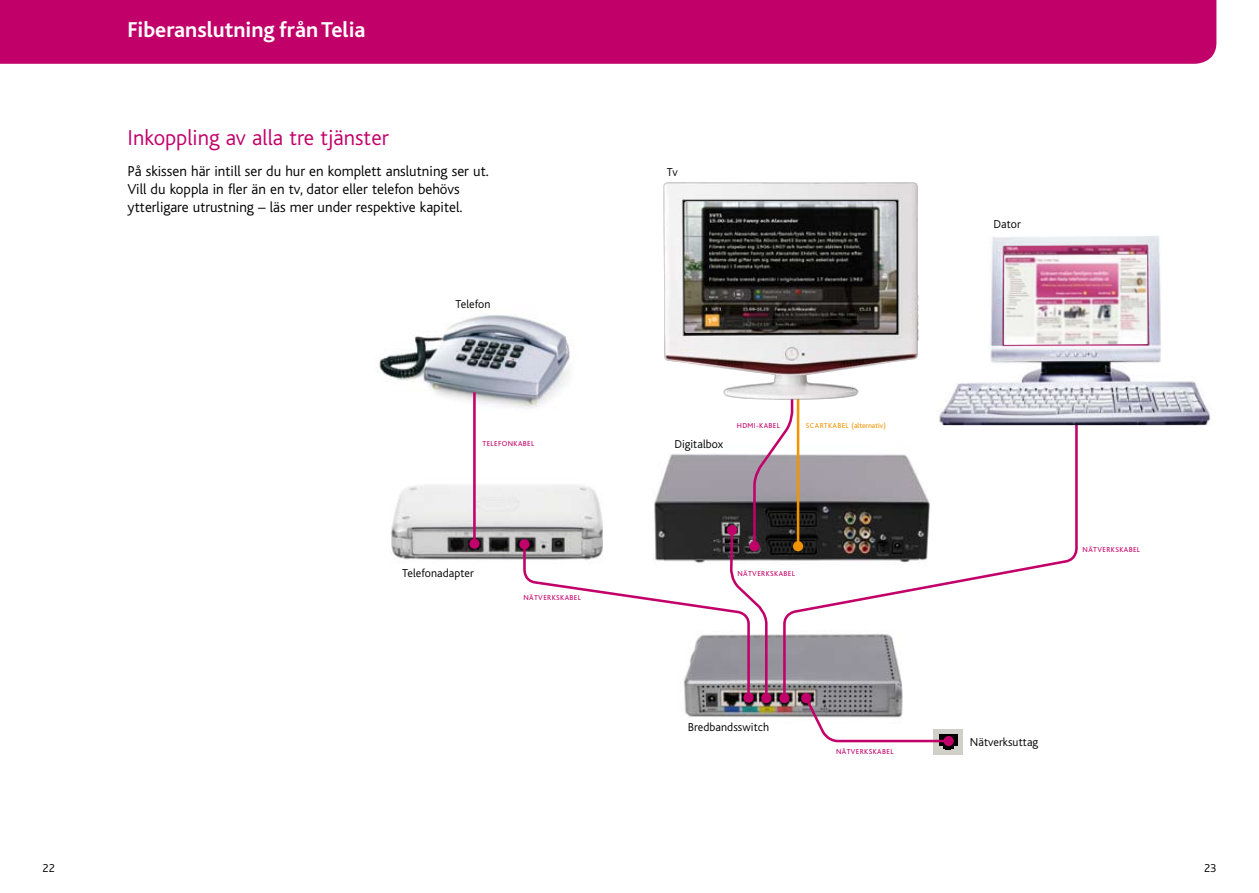
<style>
.page{position:relative;width:1259px;height:893px;background:#fff}
.page>*{position:absolute;margin:0;border:0;box-sizing:border-box;transform-origin:0 0}
.t1{font:300 22.5px "Telia Bliss";color:#c20069}
.t2{font:700 22.5px "Telia Bliss";color:#fff}
.t3{font:300 15px/18px "Telia Bliss";color:#000}
.t4{font:300 12px "Telia Bliss";letter-spacing:.005em;color:#000}
.t5{font:7.5px "Telia Bliss";letter-spacing:.05em;color:#c20069}
.t6{font:7.5px "Telia Bliss";letter-spacing:.05em;color:#f29400}
</style>
<div class="page">
<img style="left:377px;top:315px;width:194px;height:93px">
<img style="left:391px;top:485px;width:131px;height:75px">
<div style="left:0;top:0;width:1216px;height:64px;background:#c20069"></div>
<div style="left:933px;top:729px;width:30px;height:26px;background:#d0cfc8"></div>
<svg style="left:951px;top:734px;width:6px;height:11px"></svg>
<svg style="left:803px;top:701px;width:148px;height:49px"></svg>
<svg style="left:801px;top:693px;width:10px;height:10px"></svg>
<div style="left:943px;top:736px;width:10px;height:10px;background:#c20069;border-radius:50%"></div>
<svg style="left:794px;top:401px;width:285px;height:300px"></svg>
<img style="left:920px;top:236px;width:291px;height:189px">
<img style="left:1003px;top:246px;width:144px;height:99px">
<hr style="left:797px;top:389px;width:2px;height:157px;background:#f29400">
<div style="left:793px;top:541px;width:10px;height:10px;background:#f29400;border-radius:50%"></div>
<img style="left:663px;top:182px;width:256px;height:219px">
<svg style="left:522px;top:391px;width:272px;height:327px"></svg>
<div style="left:519px;top:539px;width:10px;height:10px;background:#c20069;border-radius:50%"></div>
<div style="left:743px;top:693px;width:10px;height:10px;background:#c20069;border-radius:50%"></div>
<hr style="left:473px;top:392px;width:3px;height:152px;background:#c20069">
<div style="left:469px;top:539px;width:10px;height:10px;background:#c20069;border-radius:50%"></div>
<img style="left:684px;top:201px;width:212px;height:132px">
<h1 class="t2" style="left:128px;top:17px;width:239px">Fiberanslutning från Telia</h1>
<h1 class="t1" style="left:128px;top:124px;width:263px">Inkoppling av alla tre tjänster</h1>
<p class="t3" style="left:128px;top:161px;width:363px">På skissen här intill ser du hur en komplett anslutning ser ut.<br>Vill du koppla in fler än en tv, dator eller telefon behövs ytterligare utrustning – läs mer under respektive kapitel.</p>
<p class="t4" style="left:455px;top:297px;width:36px">Telefon</p>
<p class="t5" style="left:482px;top:439px;width:37px">TELEFONKABE</p>
<p class="t5" style="left:531px;top:439px;width:5px">L</p>
<p class="t4" style="left:402px;top:566px;width:73px">Telefonadapter</p>
<p class="t5" style="left:523px;top:594px;width:58px">NÄTVERKSKABEL</p>
<p class="t4" style="left:667px;top:165px;width:12px">Tv</p>
<p class="t4" style="left:993px;top:217px;width:29px">Dator</p>
<p class="t4" style="left:674px;top:436px;width:50px">Digitalbox</p>
<p class="t5" style="left:737px;top:421px;width:43px">HDMI-KABEL</p>
<p class="t6" style="left:806px;top:421px;width:81px">SCARTKABEL (ALTERNATIV)</p>
<p class="t5" style="left:737px;top:569px;width:59px">NÄTVERKSKABE L</p>
<p class="t4" style="left:688px;top:720px;width:83px">Bredbandsswitch</p>
<p class="t5" style="left:836px;top:747px;width:58px">NÄTVERKSKABEL</p>
<p class="t5" style="left:1082px;top:545px;width:58px">NÄTVERKSKABEL</p>
<p class="t4" style="left:969px;top:735px;width:70px">Nätverksuttag</p>
<p class="t4" style="left:43px;top:861px;width:14px">22</p>
<p class="t4" style="left:1204px;top:861px;width:14px">23</p>
</div>
